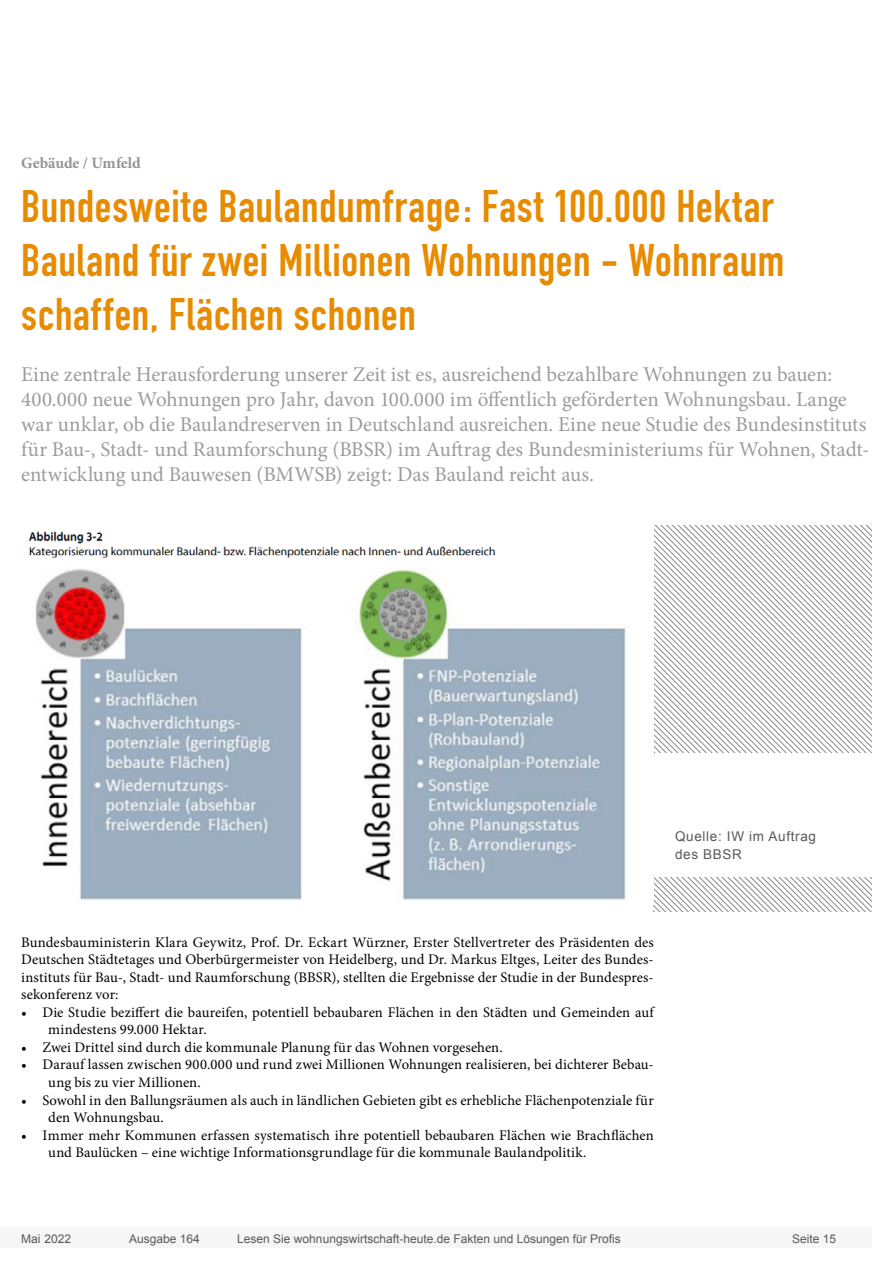
<style>
.page{position:relative;width:893px;height:1263px;background:#fff}
.page>*{position:absolute;margin:0;border:0;box-sizing:border-box;transform-origin:0 0}
.Überschrift_Groß{font:45px/54px "DIN Engschrift";letter-spacing:.015em;color:#e78b00}
.Anlesetext{font:21px/25.2px "Minion Pro";letter-spacing:-.005em;color:#9c9c9c}
.Kategorie{font:700 15.75px "Minion Pro";letter-spacing:-.005em;color:#939393}
.Fließtext_erste_Zeil{font:14.7px/17.5px "Minion Pro";letter-spacing:.005em;color:#000}
.Bildunterschrift{font:13.5px "Arial";letter-spacing:.05em;color:#595959}
.t1{font:12px "Arial";color:#595959}
</style>
<div class="page">
<div style="left:0;top:1227px;width:872px;height:20px;background:#f6f6f6"></div>
<svg style="left:654px;top:525px;width:218px;height:89px"></svg>
<svg style="left:654px;top:614px;width:218px;height:297px"></svg>
<div style="left:654px;top:753px;width:237px;height:123px;background:#fff"></div>
<img style="left:28px;top:531px;width:598px;height:369px">
<p class="Kategorie" style="left:21px;top:152px;width:121px">Gebäude / Umfeld</p>
<p class="Überschrift_Groß" style="left:21px;top:180px;width:765px">Bundesweite Baulandumfrage: Fast 100.000 Hektar<br>Bauland für zwei Millionen Wohnungen - Wohnraum schaffen, Flächen schonen</p>
<p class="Anlesetext" style="left:21px;top:361px;width:850px">Eine zentrale Herausforderung unserer Zeit ist es, ausreichend bezahlbare Wohnungen zu bauen:<br>400.000 neue Wohnungen pro Jahr, davon 100.000 im öffentlich geförderten Wohnungsbau. Lange war unklar, ob die Baulandreserven in Deutschland ausreichen. Eine neue Studie des Bundesinstituts für Bau-, Stadt- und Raumforschung (BBSR) im Auftrag des Bundesministeriums für Wohnen, Stadt&shy;entwicklung und Bauwesen (BMWSB) zeigt: Das Bauland reicht aus.</p>
<p class="Bildunterschrift" style="left:675px;top:828px;width:143px">Quelle: IW im Auftrag</p>
<p class="Bildunterschrift" style="left:675px;top:845px;width:69px">des BBSR</p>
<p class="Fließtext_erste_Zeil" style="left:21px;top:933px;width:634px;text-align:justify">Bundesbauministerin Klara Geywitz, Prof. Dr. Eckart Würzner, Erster Stellvertreter des Präsidenten des Deutschen Städtetages und Oberbürgermeister von Heidelberg, und Dr. Markus Eltges, Leiter des Bundes&shy;instituts für Bau-, Stadt- und Raumforschung (BBSR), stellten die Ergebnisse der Studie in der Bundespres&shy;sekonferenz vor:</p>
<p class="Fließtext_erste_Zeil" style="left:48px;top:1003px;width:607px;text-indent:-27px">• Die Studie beziffert die baureifen, potentiell bebaubaren Flächen in den Städten und Gemeinden auf mindestens 99.000 Hektar.</p>
<p class="Fließtext_erste_Zeil" style="left:21px;top:1038px;width:483px">• Zwei Drittel sind durch die kommunale Planung für das Wohnen vorgesehen.</p>
<p class="Fließtext_erste_Zeil" style="left:48px;top:1056px;width:607px;text-indent:-27px">• Darauf lassen zwischen 900.000 und rund zwei Millionen Wohnungen realisieren, bei dichterer Bebau&shy;ung bis zu vier Millionen.</p>
<p class="Fließtext_erste_Zeil" style="left:48px;top:1091px;width:607px;text-indent:-27px">• Sowohl in den Ballungsräumen als auch in ländlichen Gebieten gibt es erhebliche Flächenpotenziale für den Wohnungsbau.</p>
<p class="Fließtext_erste_Zeil" style="left:48px;top:1126px;width:607px;text-indent:-27px">• Immer mehr Kommunen erfassen systematisch ihre potentiell bebaubaren Flächen wie Brachflächen und Baulücken – eine wichtige Informationsgrundlage für die kommunale Baulandpolitik.</p>
<p class="t1" style="left:21px;top:1230px;width:51px">Mai 2022</p>
<p class="t1" style="left:129px;top:1230px;width:72px">Ausgabe 164</p>
<p class="t1" style="left:237px;top:1230px;width:385px">Lesen Sie wohnungswirtschaft-heute.de Fakten und Lösungen für Profis</p>
<p class="t1" style="left:792px;top:1231px;width:46px">Seite 15</p>
</div>
